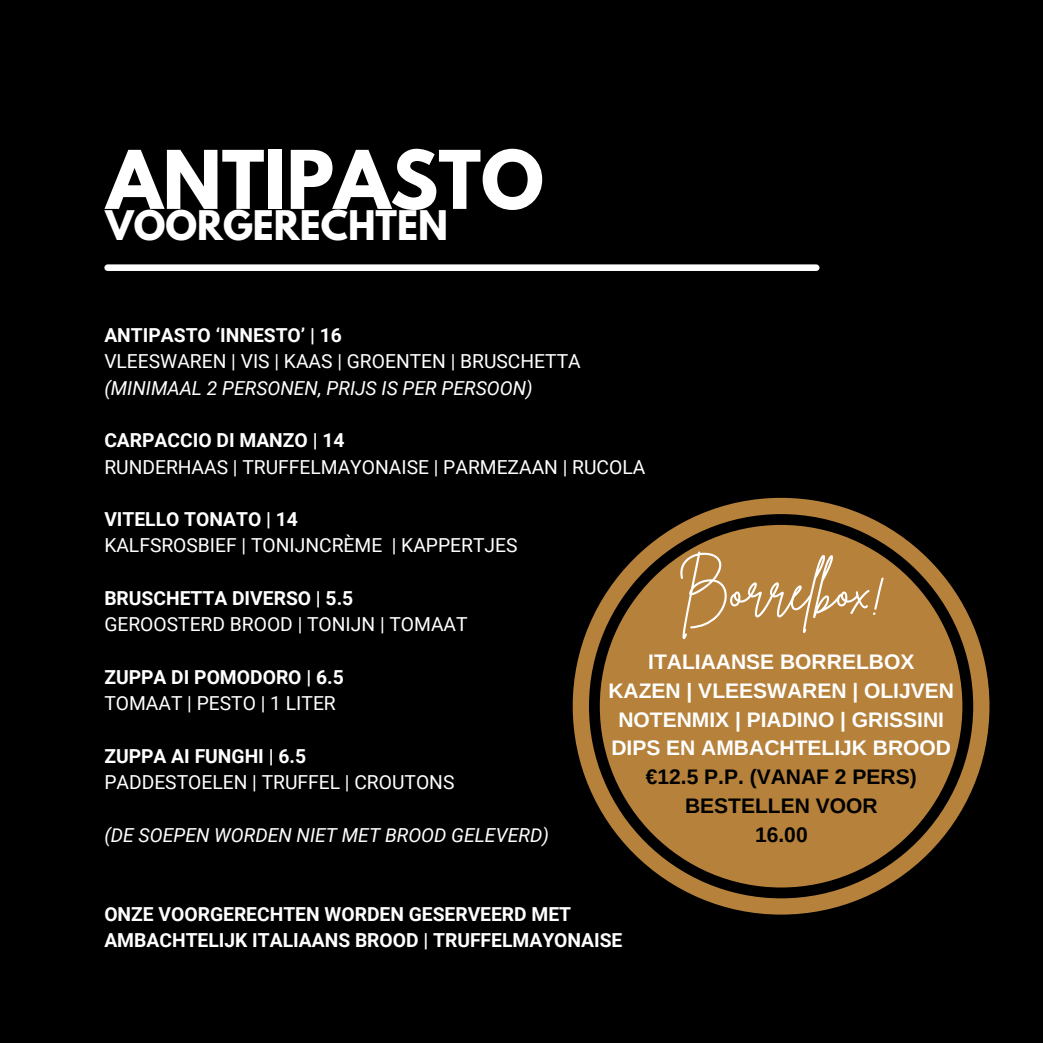
<style>
.page{position:relative;width:1043px;height:1043px;background:#fff}
.page>*{position:absolute;margin:0;border:0;box-sizing:border-box;transform-origin:0 0}
.t1{font:700 71.58px "League Spartan";color:#fff}
.t2{font:55.12px "Brittany Signature";color:#fff}
.t3{font:700 36.05px "League Spartan";color:#fff}
.t4{font:700 21px "Arimo";color:#fff}
.t5{font:700 21px "Arimo";color:#000}
.t6{font:19.25px "Roboto";color:#fff}
.t7{font:700 19.25px "Roboto";color:#fff}
.t8{font:italic 19.25px "Roboto";color:#fff}
</style>
<div class="page">
<div style="left:0;top:0;width:1042px;height:1042px;background:#000"></div>
<div style="left:108px;top:264px;width:708px;height:7px;background:#fff"></div>
<svg style="left:572px;top:497px;width:417px;height:417px"></svg>
<div style="left:599px;top:524px;width:363px;height:363px;background:#b6813b;border-radius:50%"></div>
<p class="t1" style="left:106px;top:144px;width:438px">ANTIPASTO</p>
<p class="t3" style="left:105px;top:208px;width:344px">VOORGERECHTEN</p>
<p class="t7" style="left:104px;top:324px;width:239px">ANTIPASTO ‘INNESTO’ | 16</p>
<p class="t6" style="left:104px;top:350px;width:477px">VLEESWAREN | VIS | KAAS | GROENTEN | BRUSCHETTA</p>
<p class="t8" style="left:104px;top:376px;width:430px">(MINIMAAL 2 PERSONEN, PRIJS IS PER PERSOON)</p>
<p class="t7" style="left:104px;top:429px;width:241px">CARPACCIO DI MANZO | 14</p>
<p class="t6" style="left:104px;top:455px;width:542px">RUNDERHAAS | TRUFFELMAYONAISE | PARMEZAAN | RUCOLA</p>
<p class="t7" style="left:104px;top:508px;width:195px">VITELLO TONATO | 14</p>
<p class="t6" style="left:104px;top:534px;width:414px">KALFSROSBIEF | TONIJNCRÈME | KAPPERTJES</p>
<p class="t7" style="left:104px;top:587px;width:250px">BRUSCHETTA DIVERSO | 5.5</p>
<p class="t6" style="left:104px;top:613px;width:365px">GEROOSTERD BROOD | TONIJN | TOMAAT</p>
<p class="t7" style="left:104px;top:665px;width:241px">ZUPPA DI POMODORO | 6.5</p>
<p class="t6" style="left:104px;top:692px;width:233px">TOMAAT | PESTO | 1 LITER</p>
<p class="t7" style="left:104px;top:744px;width:203px">ZUPPA AI FUNGHI | 6.5</p>
<p class="t6" style="left:104px;top:771px;width:351px">PADDESTOELEN | TRUFFEL | CROUTONS</p>
<p class="t8" style="left:104px;top:823px;width:446px">(DE SOEPEN WORDEN NIET MET BROOD GELEVERD)</p>
<p class="t2" style="left:676px;top:554px;width:211px">Borrelbox!</p>
<p class="t4" style="left:648px;top:649px;width:267px">ITALIAANSE BORRELBOX</p>
<p class="t4" style="left:608px;top:678px;width:347px">KAZEN | VLEESWAREN | OLIJVEN</p>
<p class="t4" style="left:618px;top:707px;width:327px">NOTENMIX | PIADINO | GRISSINI</p>
<p class="t4" style="left:611px;top:736px;width:341px">DIPS EN AMBACHTELIJK BROOD</p>
<p class="t5" style="left:645px;top:765px;width:272px">€12.5 P.P. (VANAF 2 PERS)</p>
<p class="t5" style="left:684px;top:794px;width:194px">BESTELLEN VOOR</p>
<p class="t5" style="left:754px;top:823px;width:54px">16.00</p>
<p class="t7" style="left:104px;top:902px;width:468px">ONZE VOORGERECHTEN WORDEN GESERVEERD MET</p>
<p class="t7" style="left:104px;top:928px;width:519px">AMBACHTELIJK ITALIAANS BROOD | TRUFFELMAYONAISE</p>
</div>
